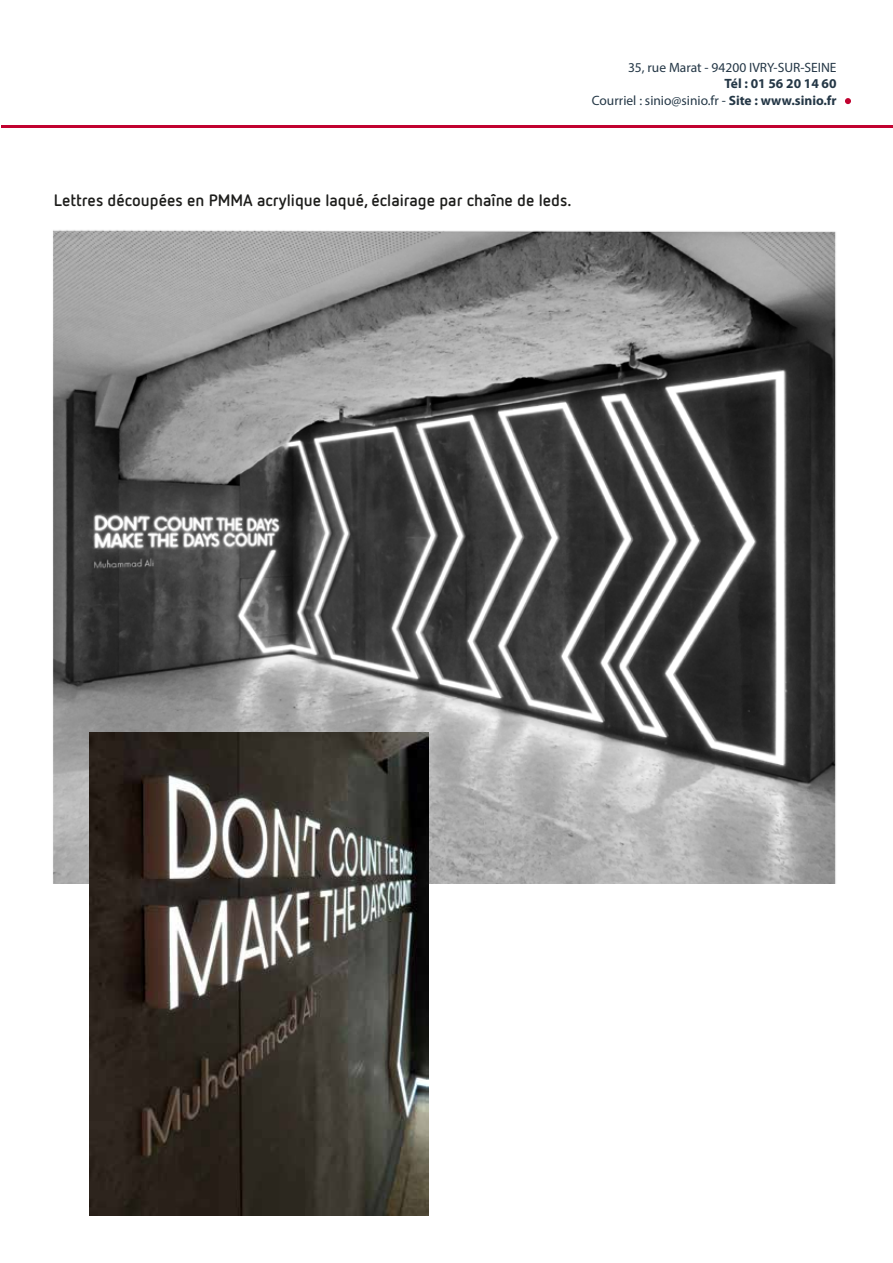
<style>
.page{position:relative;width:893px;height:1263px;background:#fff}
.page>*{position:absolute;margin:0;border:0;box-sizing:border-box;transform-origin:0 0}
.t1{font:700 16.5px "Netto OT";color:#1d1d1b}
.t2{font:700 13.5px/16.2px "Myriad Pro";color:#243746;text-align:right}
.t3{font:13.5px "Myriad Pro";color:#243746}
.s1{font-weight:400}
</style>
<div class="page">
<svg style="left:845px;top:98px;width:6px;height:6px"></svg>
<hr style="left:1px;top:125px;width:892px;height:2px;background:#c10230">
<img style="left:52px;top:230px;width:784px;height:654px">
<img style="left:89px;top:732px;width:339px;height:483px">
<p class="t3" style="left:628px;top:59px;width:210px">35, rue Marat - 94200 IVRY-SUR-SEINE</p>
<p class="t2" style="left:592px;top:75px;width:246px">Tél : 01 56 20 14 60<br><span class="s1">Courriel : sinio@sinio.fr -</span> Site : www.sinio.fr</p>
<p class="t1" style="left:54px;top:189px;width:519px">Lettres découpées en PMMA acrylique laqué, éclairage par chaîne de leds.</p>
</div>
